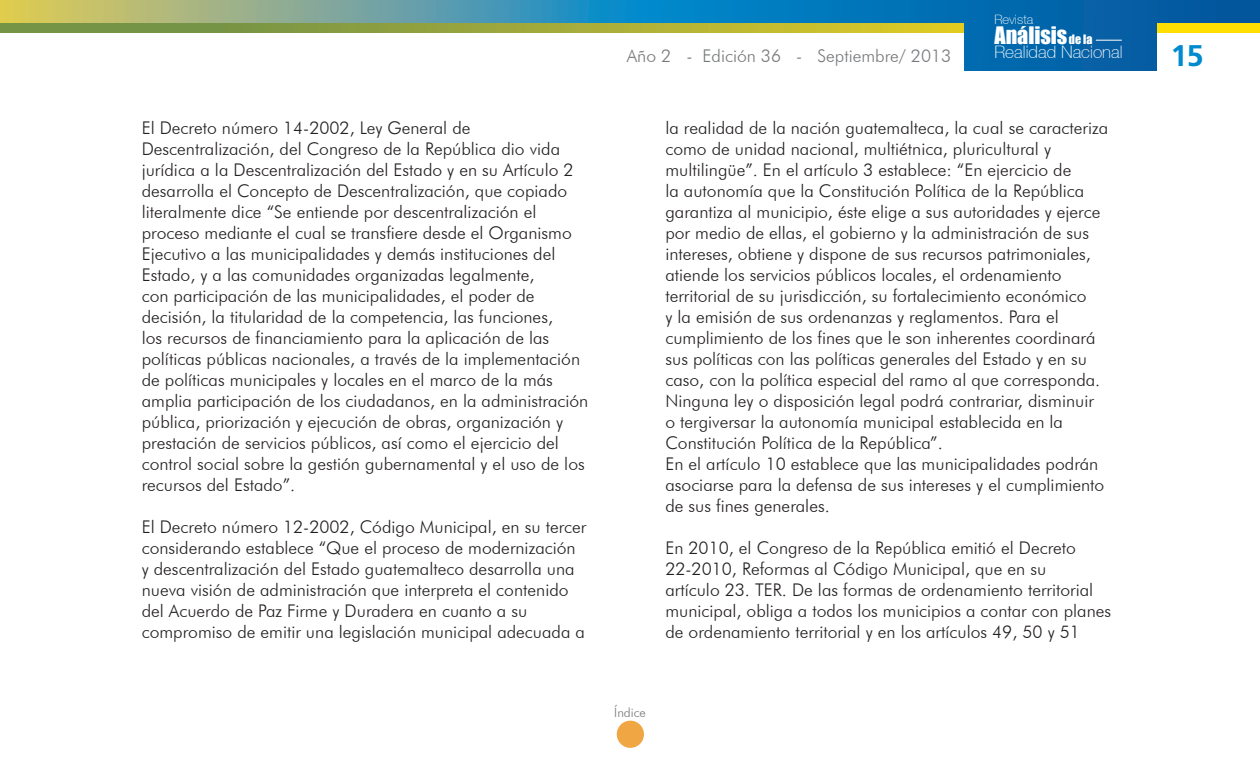
<style>
.page{position:relative;width:1260px;height:765px;background:#fff}
.page>*{position:absolute;margin:0;border:0;box-sizing:border-box;transform-origin:0 0}
.t1{font:700 31.25px "Carto Gothic Std";color:#018bce}
.t2{font:22.12px "Impact";color:#fff}
.t3{font:300 17.5px/21px "Futura BT";color:#231f20}
.t4{font:300 17.5px "Futura BT";color:#76787b}
.t5{font:100 17.12px "Helvetica 35";color:#fff}
.t6{font:100 12.88px "Helvetica 35";color:#fff}
.t7{font:300 12.75px "Futura BT";color:#757679}
.s1{font-size:11.88px}
</style>
<div class="page">
<svg style="left:0;top:0;width:1260px;height:23px;background:#4b93a2"></svg>
<svg style="left:0;top:23px;width:1260px;height:10px;background:#a7ad35"></svg>
<div style="left:617px;top:721px;width:27px;height:27px;background:#f1a644;border-radius:50%"></div>
<div style="left:965px;top:0;width:192px;height:71px;background:#0064a9"></div>
<svg style="left:1096px;top:40px;width:26px;height:1px"></svg>
<p class="t3" style="left:142px;top:117px;width:448px">El Decreto número 14-2002, Ley General de Descentralización, del Congreso de la República dio vida jurídica a la Descentralización del Estado y en su Artículo 2 desarrolla el Concepto de Descentralización, que copiado literalmente dice “Se entiende por descentralización el proceso mediante el cual se transfiere desde el Organismo Ejecutivo a las municipalidades y demás instituciones del Estado, y a las comunidades organizadas legalmente,<br>con participación de las municipalidades, el poder de decisión, la titularidad de la competencia, las funciones,<br>los recursos de financiamiento para la aplicación de las políticas públicas nacionales, a través de la implementación de políticas municipales y locales en el marco de la más amplia participación de los ciudadanos, en la administración pública, priorización y ejecución de obras, organización y prestación de servicios públicos, así como el ejercicio del control social sobre la gestión gubernamental y el uso de los recursos del Estado”.</p>
<p class="t3" style="left:142px;top:516px;width:446px">El Decreto número 12-2002, Código Municipal, en su tercer considerando establece “Que el proceso de modernización y descentralización del Estado guatemalteco desarrolla una nueva visión de administración que interpreta el contenido del Acuerdo de Paz Firme y Duradera en cuanto a su compromiso de emitir una legislación municipal adecuada a</p>
<p class="t4" style="left:627px;top:45px;width:326px">Año 2 - Edición 36 - Septiembre/ 2013</p>
<p class="t6" style="left:994px;top:12px;width:40px">Revista</p>
<p class="t2" style="left:994px;top:18px;width:100px">Análisis<span class="s1">de la</span></p>
<p class="t5" style="left:994px;top:42px;width:130px">Realidad Nacional</p>
<h1 class="t1" style="left:1171px;top:38px;width:34px">15</h1>
<p class="t3" style="left:665px;top:117px;width:444px">la realidad de la nación guatemalteca, la cual se caracteriza como de unidad nacional, multiétnica, pluricultural y multilingüe”. En el artículo 3 establece: “En ejercicio de<br>la autonomía que la Constitución Política de la República garantiza al municipio, éste elige a sus autoridades y ejerce por medio de ellas, el gobierno y la administración de sus intereses, obtiene y dispone de sus recursos patrimoniales, atiende los servicios públicos locales, el ordenamiento territorial de su jurisdicción, su fortalecimiento económico<br>y la emisión de sus ordenanzas y reglamentos. Para el cumplimiento de los fines que le son inherentes coordinará sus políticas con las políticas generales del Estado y en su caso, con la política especial del ramo al que corresponda.<br>Ninguna ley o disposición legal podrá contrariar, disminuir<br>o tergiversar la autonomía municipal establecida en la Constitución Política de la República”.<br>En el artículo 10 establece que las municipalidades podrán asociarse para la defensa de sus intereses y el cumplimiento de sus fines generales.</p>
<p class="t3" style="left:665px;top:537px;width:447px">En 2010, el Congreso de la República emitió el Decreto 22-2010, Reformas al Código Municipal, que en su<br>artículo 23. TER. De las formas de ordenamiento territorial municipal, obliga a todos los municipios a contar con planes de ordenamiento territorial y en los artículos 49, 50 y 51</p>
<p class="t7" style="left:614px;top:705px;width:33px">Índice</p>
</div>
